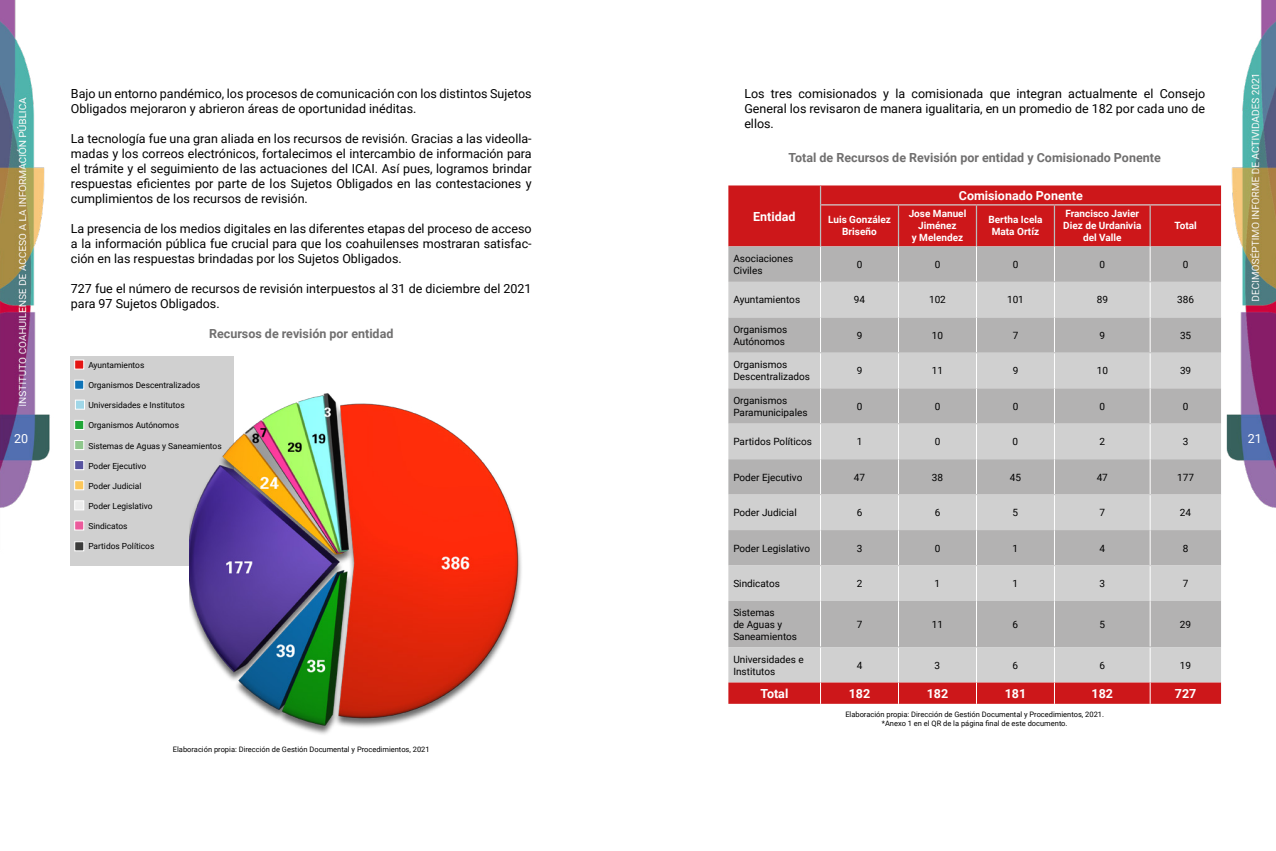
<style>
.page{position:relative;width:1276px;height:851px;background:#fff}
.page>*{position:absolute;margin:0;border:0;box-sizing:border-box;transform-origin:0 0}
.t1{font:12.5px/15px "Roboto";color:#000;text-align:justify}
.t2{font:700 12.5px "Roboto";color:#706f6f}
.t3{font:700 12.5px "Roboto";color:#fff}
.t4{font:12.5px "Roboto";color:#fff}
.t5{font:10px/12px "Roboto";color:#000}
.t6{font:700 10px/12px "Roboto";color:#fff;text-align:center}
.t7{font:8.38px "Roboto";color:#000}
.t8{font:7.5px/9px "Roboto";color:#000;text-align:center}
</style>
<div class="page">
<img style="left:0;top:0;width:1276px;height:734px">
<p class="t1" style="left:71px;top:86px;width:462px">Bajo un entorno pandémico, los procesos de comunicación con los distintos Sujetos<br>Obligados mejoraron y abrieron áreas de oportunidad inéditas.</p>
<p class="t1" style="left:71px;top:131px;width:462px">La tecnología fue una gran aliada en los recursos de revisión. Gracias a las videolla&shy;madas y los correos electrónicos, fortalecimos el intercambio de información para el trámite y el seguimiento de las actuaciones del ICAI. Así pues, logramos brindar respuestas eficientes por parte de los Sujetos Obligados en las contestaciones y cumplimientos de los recursos de revisión.</p>
<p class="t1" style="left:71px;top:221px;width:462px">La presencia de los medios digitales en las diferentes etapas del proceso de acceso a la información pública fue crucial para que los coahuilenses mostraran satisfac&shy;ción en las respuestas brindadas por los Sujetos Obligados.</p>
<p class="t1" style="left:71px;top:281px;width:462px">727 fue el número de recursos de revisión interpuestos al 31 de diciembre del 2021 para 97 Sujetos Obligados.</p>
<p class="t2" style="left:209px;top:325px;width:186px">Recursos de revisión por entidad</p>
<p class="t7" style="left:88px;top:359px;width:58px">Ayuntamientos</p>
<p class="t7" style="left:88px;top:379px;width:113px">Organismos Descentralizados</p>
<p class="t7" style="left:88px;top:399px;width:98px">Universidades e Institutos</p>
<p class="t7" style="left:88px;top:419px;width:92px">Organismos Autónomos</p>
<p class="t7" style="left:88px;top:439px;width:135px">Sistemas de Aguas y Saneamientos</p>
<p class="t7" style="left:88px;top:460px;width:59px">Poder Ejecutivo</p>
<p class="t7" style="left:88px;top:480px;width:55px">Poder Judicial</p>
<p class="t7" style="left:88px;top:500px;width:66px">Poder Legislativo</p>
<p class="t7" style="left:88px;top:520px;width:41px">Sindicatos</p>
<p class="t7" style="left:88px;top:540px;width:67px">Partidos Políticos</p>
<p class="t1" style="left:744px;top:86px;width:462px">Los tres comisionados y la comisionada que integran actualmente el Consejo General los revisaron de manera igualitaria, en un promedio de 182 por cada uno de ellos.</p>
<p class="t2" style="left:788px;top:149px;width:374px">Total de Recursos de Revisión por entidad y Comisionado Ponente</p>
<p class="t3" style="left:959px;top:187px;width:125px">Comisionado Ponente</p>
<p class="t6" style="left:828px;top:213px;width:64px">Luis González<br>Briseño</p>
<p class="t6" style="left:908px;top:207px;width:59px">Jose Manuel<br>Jiménez<br>y Melendez</p>
<p class="t6" style="left:988px;top:213px;width:56px">Bertha Icela<br>Mata Ortíz</p>
<p class="t6" style="left:1063px;top:207px;width:80px">Francisco Javier<br>Diez de Urdanivia del Valle</p>
<p class="t6" style="left:1174px;top:219px;width:24px">Total</p>
<p class="t3" style="left:753px;top:207px;width:44px">Entidad</p>
<p class="t5" style="left:733px;top:252px;width:61px">Asociaciones<br>Civiles</p>
<p class="t5" style="left:856px;top:258px;width:7px">0</p>
<p class="t5" style="left:934px;top:258px;width:7px">0</p>
<p class="t5" style="left:1012px;top:258px;width:7px">0</p>
<p class="t5" style="left:1099px;top:258px;width:7px">0</p>
<p class="t5" style="left:1182px;top:258px;width:7px">0</p>
<p class="t5" style="left:733px;top:293px;width:68px">Ayuntamientos</p>
<p class="t5" style="left:854px;top:293px;width:13px">94</p>
<p class="t5" style="left:929px;top:293px;width:18px">102</p>
<p class="t5" style="left:1007px;top:293px;width:18px">101</p>
<p class="t5" style="left:1096px;top:293px;width:13px">89</p>
<p class="t5" style="left:1177px;top:293px;width:18px">386</p>
<p class="t5" style="left:733px;top:323px;width:55px">Organismos<br>Autónomos</p>
<p class="t5" style="left:856px;top:329px;width:7px">9</p>
<p class="t5" style="left:932px;top:329px;width:13px">10</p>
<p class="t5" style="left:1012px;top:329px;width:7px">7</p>
<p class="t5" style="left:1099px;top:329px;width:7px">9</p>
<p class="t5" style="left:1180px;top:329px;width:13px">35</p>
<p class="t5" style="left:733px;top:358px;width:78px">Organismos<br>Descentralizados</p>
<p class="t5" style="left:856px;top:364px;width:7px">9</p>
<p class="t5" style="left:932px;top:364px;width:13px">11</p>
<p class="t5" style="left:1012px;top:364px;width:7px">9</p>
<p class="t5" style="left:1096px;top:364px;width:13px">10</p>
<p class="t5" style="left:1180px;top:364px;width:13px">39</p>
<p class="t5" style="left:733px;top:394px;width:76px">Organismos<br>Paramunicipales</p>
<p class="t5" style="left:856px;top:400px;width:7px">0</p>
<p class="t5" style="left:934px;top:400px;width:7px">0</p>
<p class="t5" style="left:1012px;top:400px;width:7px">0</p>
<p class="t5" style="left:1099px;top:400px;width:7px">0</p>
<p class="t5" style="left:1182px;top:400px;width:7px">0</p>
<p class="t5" style="left:733px;top:435px;width:80px">Partidos Políticos</p>
<p class="t5" style="left:856px;top:435px;width:7px">1</p>
<p class="t5" style="left:934px;top:435px;width:7px">0</p>
<p class="t5" style="left:1012px;top:435px;width:7px">0</p>
<p class="t5" style="left:1099px;top:435px;width:7px">2</p>
<p class="t5" style="left:1182px;top:435px;width:7px">3</p>
<p class="t5" style="left:733px;top:470px;width:71px">Poder Ejecutivo</p>
<p class="t5" style="left:854px;top:470px;width:13px">47</p>
<p class="t5" style="left:932px;top:470px;width:13px">38</p>
<p class="t5" style="left:1010px;top:470px;width:13px">45</p>
<p class="t5" style="left:1096px;top:470px;width:13px">47</p>
<p class="t5" style="left:1177px;top:470px;width:18px">177</p>
<p class="t5" style="left:733px;top:506px;width:65px">Poder Judicial</p>
<p class="t5" style="left:856px;top:506px;width:7px">6</p>
<p class="t5" style="left:934px;top:506px;width:7px">6</p>
<p class="t5" style="left:1012px;top:506px;width:7px">5</p>
<p class="t5" style="left:1099px;top:506px;width:7px">7</p>
<p class="t5" style="left:1180px;top:506px;width:13px">24</p>
<p class="t5" style="left:733px;top:541px;width:78px">Poder Legislativo</p>
<p class="t5" style="left:856px;top:541px;width:7px">3</p>
<p class="t5" style="left:934px;top:541px;width:7px">0</p>
<p class="t5" style="left:1012px;top:541px;width:7px">1</p>
<p class="t5" style="left:1099px;top:541px;width:7px">4</p>
<p class="t5" style="left:1182px;top:541px;width:7px">8</p>
<p class="t5" style="left:733px;top:577px;width:48px">Sindicatos</p>
<p class="t5" style="left:856px;top:577px;width:7px">2</p>
<p class="t5" style="left:934px;top:577px;width:7px">1</p>
<p class="t5" style="left:1012px;top:577px;width:7px">1</p>
<p class="t5" style="left:1099px;top:577px;width:7px">3</p>
<p class="t5" style="left:1182px;top:577px;width:7px">7</p>
<p class="t5" style="left:733px;top:605px;width:65px">Sistemas<br>de Aguas y<br>Saneamientos</p>
<p class="t4" style="left:14px;top:429px;width:16px">20</p>
<p class="t4" style="left:1247px;top:429px;width:16px">21</p>
<p class="t5" style="left:856px;top:617px;width:7px">7</p>
<p class="t5" style="left:932px;top:617px;width:13px">11</p>
<p class="t5" style="left:1012px;top:617px;width:7px">6</p>
<p class="t5" style="left:1099px;top:617px;width:7px">5</p>
<p class="t5" style="left:1180px;top:617px;width:13px">29</p>
<p class="t8" style="left:173px;top:744px;width:258px">Elaboración propia: Dirección de Gestión Documental y Procedimientos, 2021</p>
<p class="t5" style="left:733px;top:652px;width:72px">Universidades e<br>Institutos</p>
<p class="t5" style="left:856px;top:658px;width:7px">4</p>
<p class="t5" style="left:934px;top:658px;width:7px">3</p>
<p class="t5" style="left:1012px;top:658px;width:7px">6</p>
<p class="t5" style="left:1099px;top:658px;width:7px">6</p>
<p class="t5" style="left:1180px;top:658px;width:13px">19</p>
<p class="t3" style="left:760px;top:684px;width:29px">Total</p>
<p class="t3" style="left:848px;top:684px;width:23px">182</p>
<p class="t3" style="left:926px;top:684px;width:23px">182</p>
<p class="t3" style="left:1004px;top:684px;width:23px">181</p>
<p class="t3" style="left:1091px;top:684px;width:23px">182</p>
<p class="t3" style="left:1174px;top:684px;width:23px">727</p>
<p class="t8" style="left:845px;top:709px;width:260px">Elaboración propia: Dirección de Gestión Documental y Procedimientos, 2021. *Anexo 1 en el QR de la página final de este documento.</p>
</div>
